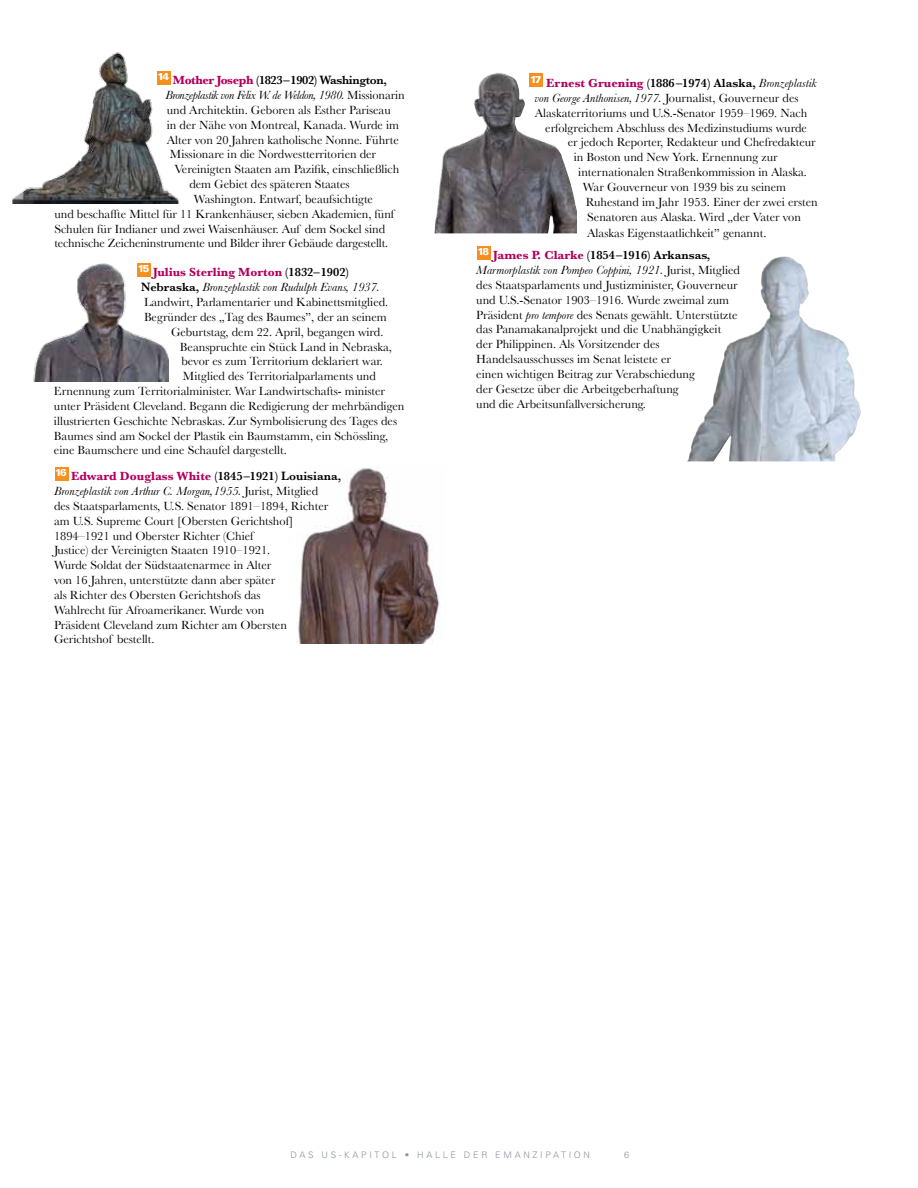
<style>
.page{position:relative;width:918px;height:1188px;background:#fff}
.page>*{position:absolute;margin:0;border:0;box-sizing:border-box;transform-origin:0 0}
.t1{font:12.3px/14.9px "Baskerville";color:#000}
.t2{font:italic 12.3px "Baskerville";color:#000}
.t3{font:italic 12.3px "Baskerville";letter-spacing:-.03em;color:#000}
.t4{font:600 12.3px "Baskerville";color:#000}
.t5{font:600 12.3px "Baskerville";letter-spacing:-.03em;color:#000}
.t6{font:700 12.3px "Baskerville";color:#b1005d}
.t7{font:300 9px "Univers";letter-spacing:.3em;color:#8e92a0}
.s1{font-weight:700;color:#b1005d}
.s2{font-style:normal}
.s3{font-weight:600;color:#000}
.s4{font-weight:600;font-style:normal}
.s5{font-weight:600}
.s6{font-style:italic}
.s7{font-weight:400;font-style:italic}
</style>
<div class="page">
<img style="left:296px;top:468px;width:144px;height:176px">
<img style="left:12px;top:52px;width:168px;height:152px">
<div style="left:157px;top:71px;width:13px;height:13px;background:#f4901d"></div>
<img style="left:33px;top:263px;width:135px;height:119px">
<div style="left:137px;top:263px;width:14px;height:13px;background:#f4901d"></div>
<div style="left:55px;top:467px;width:13px;height:13px;background:#f4901d"></div>
<img style="left:687px;top:256px;width:174px;height:205px">
<img style="left:434px;top:73px;width:143px;height:160px">
<div style="left:530px;top:74px;width:13px;height:13px;background:#f4901d"></div>
<div style="left:477px;top:246px;width:13px;height:13px;background:#f4901d"></div>
<p class="t5" style="left:158px;top:73px;width:231px"><sup>14</sup> <span class="s1">Mother Joseph</span> (1823–1902) Washington,</p>
<p class="t3" style="left:165px;top:88px;width:241px">Bronzeplastik von Felix W. de Weldon, 1980. <span class="s2">Missionarin</span></p>
<p class="t1" style="left:167px;top:102px;width:226px">und Architektin. Geboren als Esther Pariseau</p>
<p class="t1" style="left:167px;top:117px;width:234px">in der Nähe von Montreal, Kanada. Wurde im</p>
<p class="t1" style="left:167px;top:132px;width:233px">Alter von 20 Jahren katholische Nonne. Führte</p>
<p class="t1" style="left:170px;top:147px;width:208px">Missionare in die Nordwestterritorien der</p>
<p class="t1" style="left:174px;top:162px;width:226px">Vereinigten Staaten am Pazifik, einschließlich</p>
<p class="t1" style="left:189px;top:177px;width:162px">dem Gebiet des späteren Staates</p>
<p class="t1" style="left:194px;top:191px;width:181px">Washington. Entwarf, beaufsichtigte</p>
<p class="t1" style="left:54px;top:206px;width:341px">und beschaffte Mittel für 11 Krankenhäuser, sieben Akademien, fünf</p>
<p class="t1" style="left:54px;top:221px;width:332px">Schulen für Indianer und zwei Waisenhäuser. Auf dem Sockel sind</p>
<p class="t1" style="left:54px;top:236px;width:335px">technische Zeicheninstrumente und Bilder ihrer Gebäude dargestellt.</p>
<p class="t6" style="left:138px;top:265px;width:213px"><sup>15</sup> Julius Sterling Morton <span class="s3">(1832–1902)</span></p>
<p class="t2" style="left:141px;top:280px;width:240px"><span class="s4">Nebraska,</span> Bronzeplastik von Rudulph Evans, 1937.</p>
<p class="t1" style="left:144px;top:294px;width:246px">Landwirt, Parlamentarier und Kabinettsmitglied.</p>
<p class="t1" style="left:144px;top:309px;width:244px">Begründer des „Tag des Baumes”, der an seinem</p>
<p class="t1" style="left:171px;top:324px;width:214px">Geburtstag, dem 22. April, begangen wird.</p>
<p class="t1" style="left:180px;top:339px;width:214px">Beanspruchte ein Stück Land in Nebraska,</p>
<p class="t1" style="left:181px;top:354px;width:203px">bevor es zum Territorium deklariert war.</p>
<p class="t1" style="left:183px;top:369px;width:194px">Mitglied des Territorialparlaments und</p>
<p class="t1" style="left:54px;top:384px;width:333px">Ernennung zum Territorialminister. War Landwirtschafts- minister</p>
<p class="t1" style="left:54px;top:398px;width:352px">unter Präsident Cleveland. Begann die Redigierung der mehrbändigen</p>
<p class="t1" style="left:54px;top:413px;width:345px">illustrierten Geschichte Nebraskas. Zur Symbolisierung des Tages des</p>
<p class="t1" style="left:54px;top:428px;width:336px">Baumes sind am Sockel der Plastik ein Baumstamm, ein Schössling,</p>
<p class="t1" style="left:54px;top:443px;width:234px">eine Baumschere und eine Schaufel dargestellt.</p>
<p class="t1" style="left:54px;top:469px;width:289px"><sup>16</sup> <span class="s1">Edward Douglass White</span> <span class="s5">(1845–1921) Louisiana, </span><span class="s6">Bronzeplastik von Arthur C. Morgan,1955.</span> Jurist, Mitglied<br>des Staatsparlaments, U.S. Senator 1891–1894, Richter am U.S. Supreme Court [Obersten Gerichtshof] 1894–1921 und Oberster Richter (Chief<br>Justice) der Vereinigten Staaten 1910–1921.<br>Wurde Soldat der Südstaatenarmee in Alter<br>von 16 Jahren, unterstützte dann aber später<br>als Richter des Obersten Gerichtshofs das<br>Wahlrecht für Afroamerikaner. Wurde von<br>Präsident Cleveland zum Richter am Obersten Gerichtshof bestellt.</p>
<p class="t4" style="left:530px;top:76px;width:288px"><sup>17</sup> <span class="s1">Ernest Gruening</span> (1886–1974) Alaska, <span class="s7">Bronzeplastik</span></p>
<p class="t2" style="left:535px;top:91px;width:265px">von George Anthonisen, 1977. <span class="s2">Journalist, Gouverneur des</span></p>
<p class="t1" style="left:535px;top:105px;width:274px">Alaskaterritoriums und U.S.-Senator 1959–1969. Nach</p>
<p class="t1" style="left:545px;top:120px;width:263px">erfolgreichem Abschluss des Medizinstudiums wurde</p>
<p class="t1" style="left:568px;top:135px;width:249px">er jedoch Reporter, Redakteur und Chefredakteur</p>
<p class="t1" style="left:574px;top:150px;width:205px">in Boston und New York. Ernennung zur</p>
<p class="t1" style="left:578px;top:165px;width:230px">internationalen Straßenkommission in Alaska.</p>
<p class="t1" style="left:583px;top:179px;width:205px">War Gouverneur von 1939 bis zu seinem</p>
<p class="t1" style="left:586px;top:194px;width:234px">Ruhestand im Jahr 1953. Einer der zwei ersten</p>
<p class="t1" style="left:587px;top:209px;width:215px">Senatoren aus Alaska. Wird „der Vater von</p>
<p class="t1" style="left:478px;top:222px;width:290px;line-height:22.4px;text-indent:110px">Alaskas Eigenstaatlichkeit” genannt.<br><sup>18</sup> <span class="s1">James P. Clarke</span> <span class="s5">(1854–1916) Arkansas,</span></p>
<p class="t1" style="left:476px;top:263px;width:265px"><span class="s6">Marmorplastik von Pompeo Coppini, 1921.</span> Jurist, Mitglied des Staatsparlaments und Justizminister, Gouverneur und U.S.-Senator 1903–1916. Wurde zweimal zum Präsident <span class="s6">pro tempore</span> des Senats gewählt. Unterstützte das Panamakanalprojekt und die Unabhängigkeit der Philippinen. Als Vorsitzender des Handelsausschusses im Senat leistete er<br>einen wichtigen Beitrag zur Verabschiedung<br>der Gesetze über die Arbeitgeberhaftung<br>und die Arbeitsunfallversicherung.</p>
<p class="t7" style="left:290px;top:1149px;width:301px">DAS US-KAPITOL • HALLE DER E MANZIPATION</p>
<p class="t7" style="left:624px;top:1149px;width:7px">6</p>
</div>
